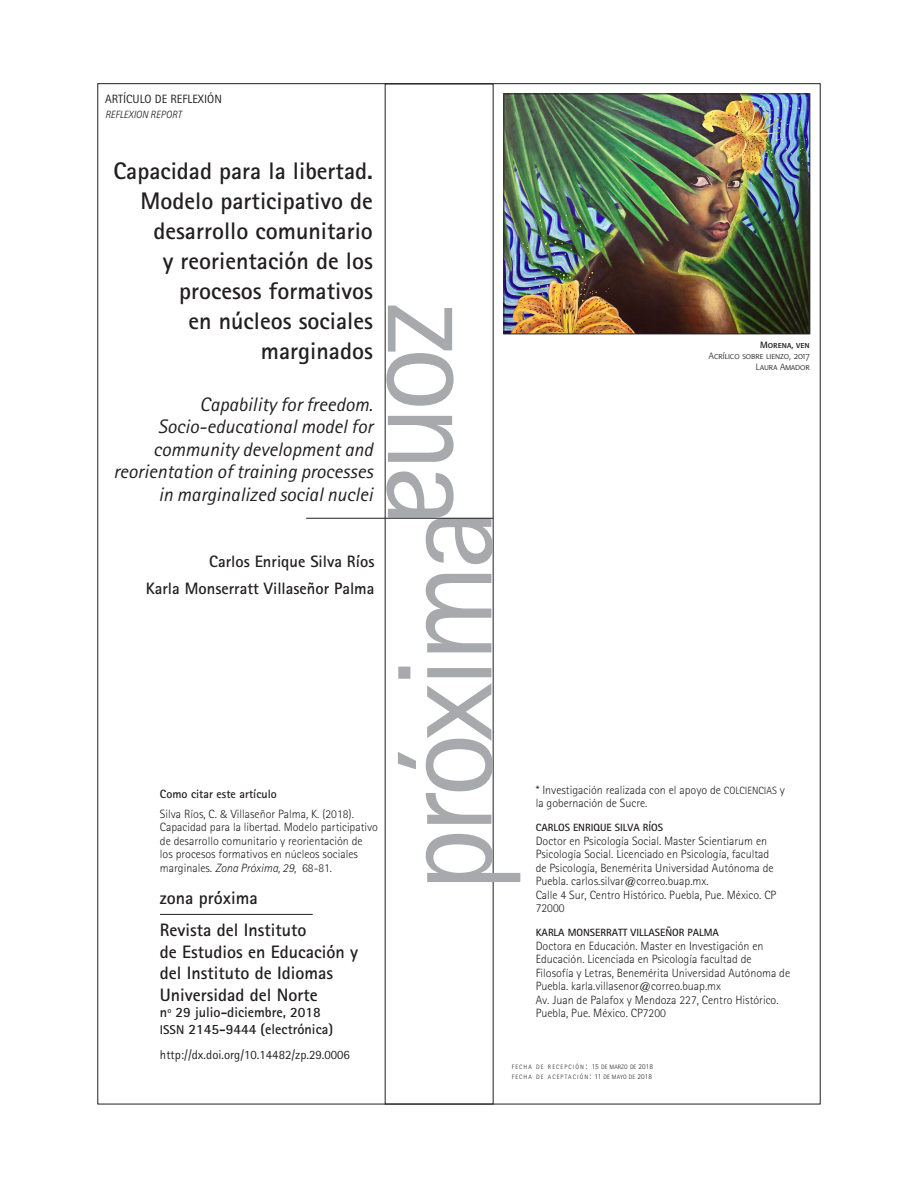
<style>
.page{position:relative;width:918px;height:1188px;background:#fff}
.page>*{position:absolute;margin:0;border:0;box-sizing:border-box;transform-origin:0 0}
.t1{font:135px "AT Rotis Sans Serif";letter-spacing:-.05em;color:#a8a9ad}
.Titulo_de_cap{font:700 24px/30px "AT Rotis Sans Serif";color:#231f20;text-align:right}
.Titulo_de_Cap_en_Ing{font:italic 19.5px/22.5px "AT Rotis Sans Serif";color:#231f20;text-align:right}
.Pie_pág__cap{font:700 18px/21.6px "AT Rotis Sans Serif";color:#231f20}
.Autores{font:700 16.5px "AT Rotis Sans Serif";color:#231f20}
.Pie_pág__cap__issn{font:700 14.25px "AT Rotis Sans Serif";color:#231f20}
.DOI{font:12.75px "AT Rotis Sans Serif";color:#231f20}
.Datos_autor_2{font:300 12px/13.5px "AT Rotis Sans Serif";color:#231f20}
.Datos_autor{font:300 12px/13.5px "AT Rotis Sans Serif";color:#231f20}
.Datos_autor_2-2{font:700 12px "AT Rotis Sans Serif";color:#231f20}
.Clase_art__español{font:12px "AT Rotis Sans Serif";color:#231f20}
.Autor{font:700 10.5px "AT Rotis Sans Serif";color:#231f20}
.Clase_art__inglés{font:italic 300 10.5px "AT Rotis Sans Serif";color:#231f20}
.Pie_de_Ilustracion{font:9px "Formata Light SC";color:#231f20}
.Pie_de_Ilustracion-2{font:9px "Formata Regular SC";color:#231f20}
.Fecha_recep__tít{font:300 6.3px "AT Rotis Sans Serif";letter-spacing:.17em;color:#231f20}
.s1{font-family:"Calibri"}
.s2{font-style:italic}
.s3{font-size:12.75px}
.s4{font-size:10.5px}
.s5{font-size:9px}
.s6{font-size:7.5px}
</style>
<div class="page">
<hr style="left:306px;top:518px;width:187px;height:1px;background:#231f20">
<img style="left:506px;top:96px;width:302px;height:236px">
<div style="left:504px;top:94px;width:306px;height:240px;border:1px solid #231f20"></div>
<hr style="left:160px;top:914px;width:153px;height:1px;background:#231f20">
<p class="Clase_art__español" style="left:105px;top:92px;width:118px">ARTÍCULO DE REFLEXIÓN</p>
<p class="Clase_art__inglés" style="left:105px;top:108px;width:78px">REFLEXION REPORT</p>
<p class="Titulo_de_cap" style="left:113px;top:155px;width:261px">Capacidad para la libertad.<br>Modelo participativo de desarrollo comunitario<br>y reorientación de los procesos formativos<br>en núcleos sociales marginados</p>
<p class="Titulo_de_Cap_en_Ing" style="left:113px;top:393px;width:261px">Capability for freedom.<br>Socio-educational model for community development and reorientation of training processes in marginalized social nuclei</p>
<p class="Autores" style="left:209px;top:551px;width:167px">Carlos Enrique Silva Ríos</p>
<p class="Autores" style="left:146px;top:578px;width:230px">Karla Monserratt Villaseñor Palma</p>
<p class="Datos_autor_2-2" style="left:160px;top:786px;width:118px">Como citar este artículo</p>
<p class="Datos_autor_2" style="left:160px;top:807px;width:220px">Silva Ríos, C. <span class="s1">&amp;</span> Villaseñor Palma, K. (2018).<br>Capacidad para la libertad. Modelo participativo de desarrollo comunitario y reorientación de los procesos formativos en núcleos sociales marginales. <span class="s2">Zona Próxima, 29</span>, 68-81.</p>
<p class="Pie_pág__cap" style="left:160px;top:887px;width:99px">zona próxima</p>
<p class="Pie_pág__cap" style="left:160px;top:919px;width:148px">Revista del Instituto</p>
<p class="Pie_pág__cap" style="left:160px;top:941px;width:200px">de Estudios en Educación y del Instituto de Idiomas</p>
<p class="Pie_pág__cap" style="left:160px;top:984px;width:159px">Universidad del Norte</p>
<p class="Pie_pág__cap__issn" style="left:160px;top:1004px;width:162px">nº 29 julio-diciembre, 2018</p>
<p class="Pie_pág__cap__issn" style="left:160px;top:1020px;width:175px"><span class="s3">ISSN</span> 2145-9444 (electrónica)</p>
<p class="DOI" style="left:160px;top:1047px;width:192px">http://dx.doi.org/10.14482/zp.29.0006</p>
<p class="t1" style="left:513px;top:301px;width:228px;rotate:90deg">zona</p>
<p class="t1" style="left:366px;top:893px;width:387px;rotate:-90deg">próxima</p>
<p class="Pie_de_Ilustracion-2" style="left:760px;top:340px;width:51px">Morena, ven</p>
<p class="Pie_de_Ilustracion" style="left:709px;top:351px;width:102px">Acrílico sobre lienzo, 2017</p>
<p class="Pie_de_Ilustracion" style="left:756px;top:362px;width:55px">Laura Amador</p>
<p class="Datos_autor_2" style="left:536px;top:783px;width:251px">* Investigación realizada con el apoyo de <span class="s4">COLCIENCIAS</span> y la gobernación de Sucre.</p>
<p class="Autor" style="left:536px;top:821px;width:129px">CARLOS ENRIQUE SILVA RÍOS</p>
<p class="Datos_autor" style="left:536px;top:834px;width:239px">Doctor en Psicología Social. Master Scientiarum en Psicología Social. Licenciado en Psicología, facultad de Psicología, Benemérita Universidad Autónoma de Puebla. carlos.silvar@correo.buap.mx.</p>
<p class="Datos_autor_2" style="left:536px;top:888px;width:242px">Calle 4 Sur, Centro Histórico. Puebla, Pue. México. CP<br>72000</p>
<p class="Autor" style="left:536px;top:926px;width:185px">KARLA MONSERRATT VILLASEÑOR PALMA</p>
<p class="Datos_autor" style="left:536px;top:939px;width:256px">Doctora en Educación. Master en Investigación en Educación. Licenciada en Psicología facultad de Filosofía y Letras, Benemérita Universidad Autónoma de Puebla. karla.villasenor@correo.buap.mx</p>
<p class="Datos_autor_2" style="left:536px;top:993px;width:244px">Av. Juan de Palafox y Mendoza 227, Centro Histórico.<br>Puebla, Pue. México. CP7200</p>
<p class="Fecha_recep__tít" style="left:512px;top:1063px;width:143px">FECHA DE RECEPCIÓN<span class="s5">:</span> <span class="s6">15</span> DE MARZO DE <span class="s6">2018</span></p>
<p class="Fecha_recep__tít" style="left:512px;top:1074px;width:142px">FECHA DE ACEPTACIÓN<span class="s5">:</span> <span class="s6">11</span> DE MAYO DE <span class="s6">2018</span></p>
</div>
